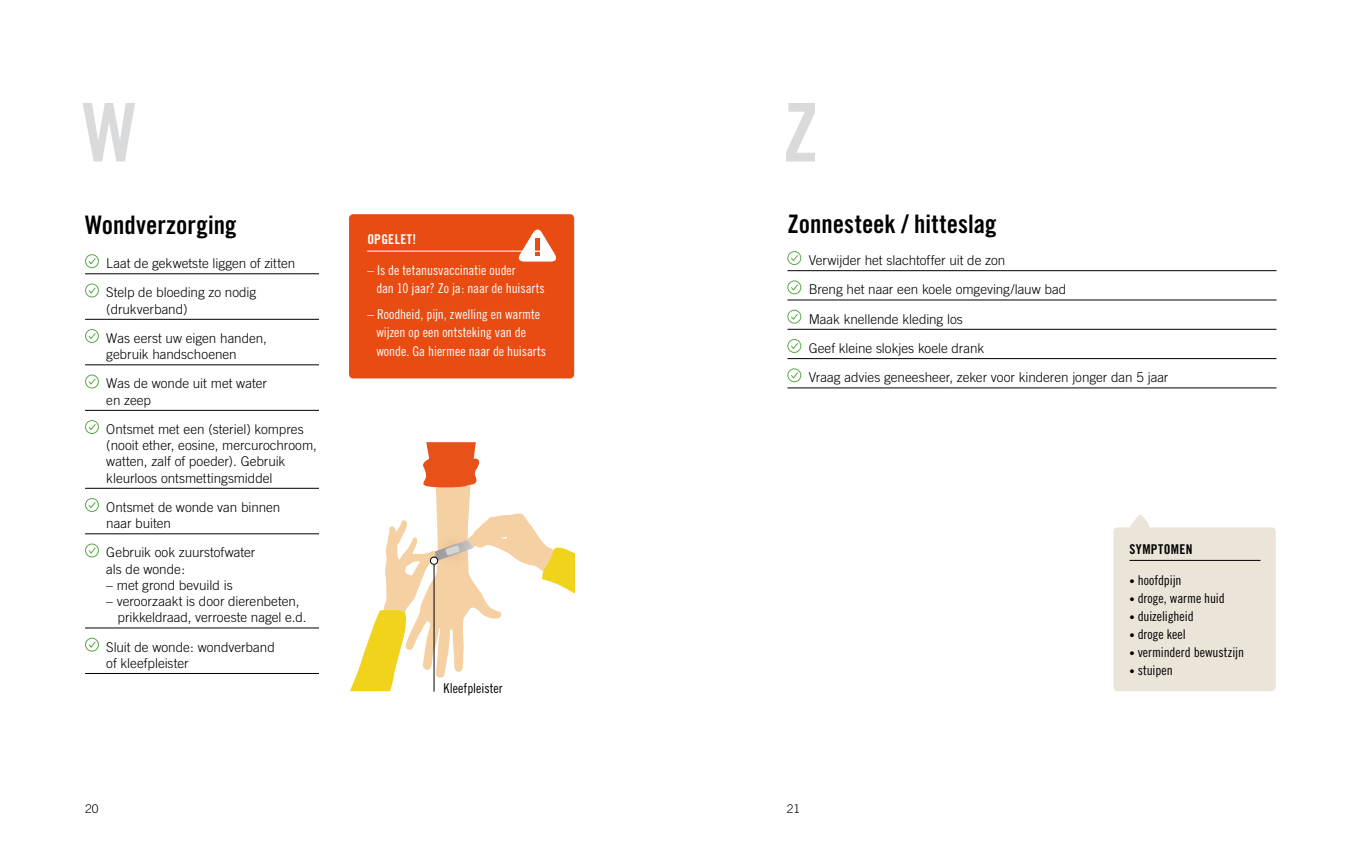
<style>
.page{position:relative;width:1361px;height:851px;background:#fff}
.page>*{position:absolute;margin:0;border:0;box-sizing:border-box;transform-origin:0 0}
.t1{font:81px "Trade Gothic Bold Cond Twenty";color:#d9dadb}
.t2{font:25.5px "Trade Gothic Bold Cond Twenty";color:#000}
.t3{font:300 13.5px/29.2px "Trade Gothic";letter-spacing:-.005em;color:#000}
.t4{font:13.5px/18px "Trade Gothic Cond Eighteen";color:#fff}
.t5{font:13.5px "Trade Gothic Cond Eighteen";color:#000}
.t6{font:13.5px "Trade Gothic Bold Cond Twenty";letter-spacing:.025em;color:#000}
.t7{font:13.5px "Trade Gothic Bold Cond Twenty";letter-spacing:.025em;color:#fff}
.t8{font:300 12px "Trade Gothic";color:#000}
.s1{font-size:10.5px}
</style>
<div class="page">
<hr style="left:85px;top:273px;width:234px;height:1px;background:#000">
<hr style="left:85px;top:319px;width:234px;height:1px;background:#000">
<hr style="left:85px;top:364px;width:234px;height:1px;background:#000">
<hr style="left:85px;top:410px;width:234px;height:1px;background:#000">
<hr style="left:85px;top:488px;width:234px;height:1px;background:#000">
<hr style="left:85px;top:533px;width:234px;height:1px;background:#000">
<hr style="left:85px;top:627px;width:234px;height:1px;background:#000">
<hr style="left:85px;top:673px;width:234px;height:1px;background:#000">
<svg style="left:85px;top:254px;width:14px;height:14px"></svg>
<svg style="left:85px;top:283px;width:14px;height:15px"></svg>
<svg style="left:85px;top:329px;width:14px;height:14px"></svg>
<svg style="left:85px;top:374px;width:14px;height:15px"></svg>
<svg style="left:85px;top:420px;width:14px;height:14px"></svg>
<svg style="left:85px;top:498px;width:14px;height:14px"></svg>
<svg style="left:85px;top:543px;width:14px;height:14px"></svg>
<svg style="left:85px;top:637px;width:14px;height:15px"></svg>
<svg style="left:350px;top:442px;width:224px;height:249px"></svg>
<hr style="left:434px;top:564px;width:1px;height:127px;background:#000">
<div style="left:349px;top:214px;width:225px;height:164px;background:#e94c13;border-radius:4px"></div>
<svg style="left:516px;top:229px;width:40px;height:32px"></svg>
<hr style="left:367px;top:251px;width:180px;height:1px;background:#fff">
<hr style="left:787px;top:270px;width:489px;height:1px;background:#000">
<hr style="left:787px;top:300px;width:489px;height:1px;background:#000">
<hr style="left:787px;top:329px;width:489px;height:1px;background:#000">
<hr style="left:787px;top:358px;width:489px;height:1px;background:#000">
<hr style="left:787px;top:387px;width:489px;height:1px;background:#000">
<svg style="left:787px;top:251px;width:15px;height:14px"></svg>
<svg style="left:787px;top:280px;width:15px;height:15px"></svg>
<svg style="left:787px;top:309px;width:15px;height:15px"></svg>
<svg style="left:787px;top:339px;width:15px;height:14px"></svg>
<svg style="left:787px;top:368px;width:15px;height:14px"></svg>
<div style="left:1113px;top:527px;width:162px;height:164px;background:#eae4d9;border-radius:4px"></div>
<svg style="left:1126px;top:515px;width:28px;height:13px"></svg>
<hr style="left:1129px;top:560px;width:131px;height:1px;background:#000">
<h1 class="t1" style="left:83px;top:83px;width:56px">W</h1>
<h2 class="t2" style="left:85px;top:209px;width:153px">Wondverzorging</h2>
<p class="t3" style="left:106px;top:248px;width:191px">Laat de gekwetste liggen of zitten<br>Stelp de bloeding zo nodig</p>
<p class="t3" style="left:106px;top:294px;width:162px">(drukverband)<br>Was eerst uw eigen handen,</p>
<p class="t3" style="left:106px;top:339px;width:162px">gebruik handschoenen<br>Was de wonde uit met water</p>
<p class="t3" style="left:106px;top:385px;width:199px">en zeep<br>Ontsmet met een (steriel) kompres</p>
<p class="t3" style="left:106px;top:437px;width:212px;line-height:16.2px">(nooit ether, eosine, mercurochroom, watten, zalf of poeder). Gebruik kleurloos ontsmettingsmiddel</p>
<p class="t3" style="left:106px;top:498px;width:175px;line-height:16.2px">Ontsmet de wonde van binnen naar buiten</p>
<p class="t3" style="left:106px;top:544px;width:151px;line-height:16.2px">Gebruik ook zuurstofwater als de wonde:</p>
<p class="t3" style="left:106px;top:570px;width:128px">– met grond bevuild is</p>
<p class="t3" style="left:118px;top:593px;width:190px;line-height:16.2px;text-indent:-11px">– veroorzaakt is door dierenbeten, prikkeldraad, verroeste nagel e.d.</p>
<p class="t3" style="left:106px;top:638px;width:170px;line-height:16.2px">Sluit de wonde: wondverband of kleefpleister</p>
<p class="t7" style="left:367px;top:231px;width:51px">OPGELET!</p>
<p class="t4" style="left:376px;top:261px;width:170px;text-indent:-9px">– Is de tetanusvaccinatie ouder<br>dan 10 jaar? Zo ja: naar de huisarts</p>
<p class="t4" style="left:376px;top:305px;width:171px;text-indent:-9px">– Roodheid, pijn, zwelling en warmte wijzen op een ontsteking van de wonde. Ga hiermee naar de huisarts</p>
<p class="t5" style="left:444px;top:680px;width:60px">Kleefpleister</p>
<h1 class="t1" style="left:782px;top:83px;width:37px">Z</h1>
<h2 class="t2" style="left:787px;top:208px;width:211px">Zonnesteek / hitteslag</h2>
<p class="t3" style="left:808px;top:245px;width:361px">Verwijder het slachtoffer uit de zon<br>Breng het naar een koele omgeving/lauw bad<br>Maak knellende kleding los<br>Geef kleine slokjes koele drank<br>Vraag advies geneesheer, zeker voor kinderen jonger dan 5 jaar</p>
<p class="t6" style="left:1129px;top:541px;width:65px">SYMPTOMEN</p>
<p class="t5" style="left:1129px;top:572px;width:54px"><span class="s1">•</span> hoofdpijn</p>
<p class="t5" style="left:1129px;top:590px;width:97px"><span class="s1">•</span> droge, warme huid</p>
<p class="t5" style="left:1129px;top:608px;width:66px"><span class="s1">•</span> duizeligheid</p>
<p class="t5" style="left:1129px;top:626px;width:58px"><span class="s1">•</span> droge keel</p>
<p class="t5" style="left:1129px;top:644px;width:116px"><span class="s1">•</span> verminderd bewustzijn</p>
<p class="t5" style="left:1129px;top:662px;width:45px"><span class="s1">•</span> stuipen</p>
<p class="t8" style="left:85px;top:801px;width:15px">20</p>
<p class="t8" style="left:787px;top:801px;width:15px">21</p>
</div>
